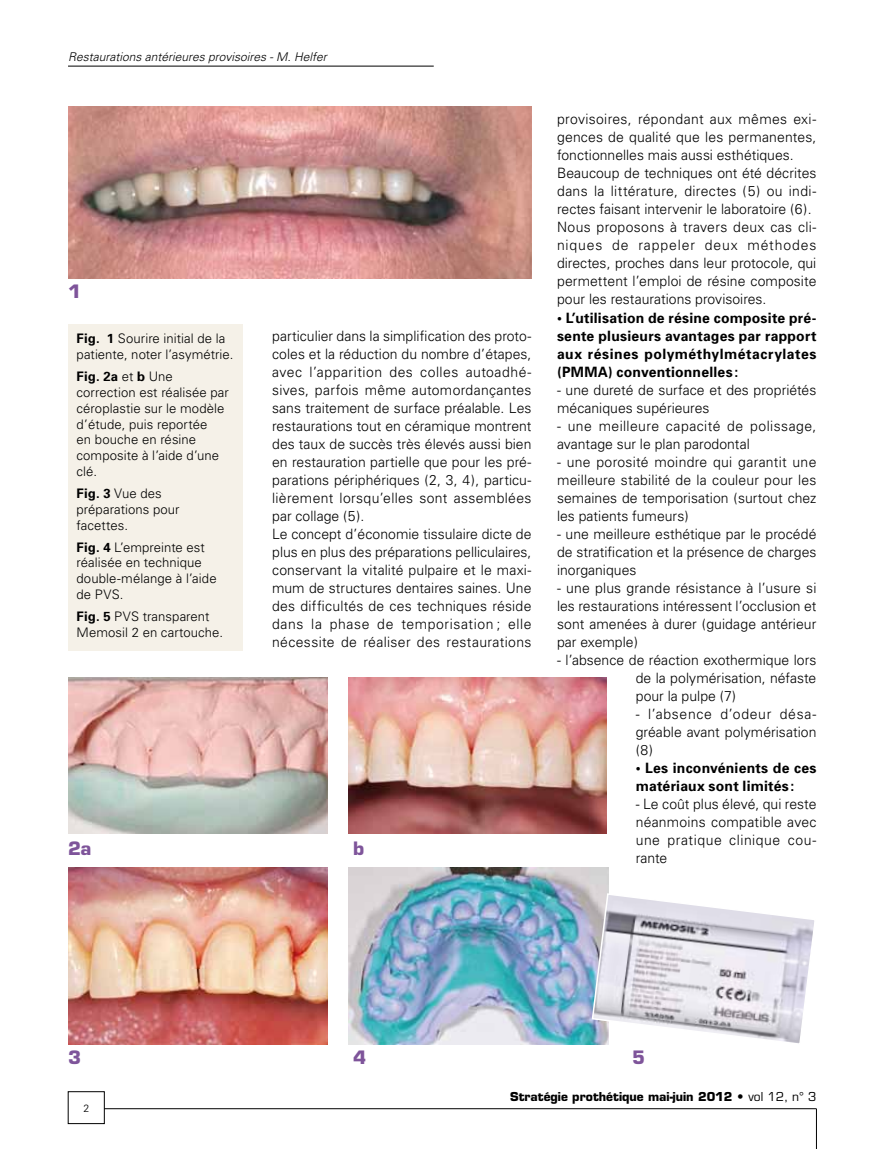
<style>
.page{position:relative;width:893px;height:1149px;background:#fff}
.page>*{position:absolute;margin:0;border:0;box-sizing:border-box;transform-origin:0 0}
.t1{font:700 18px "Eurostile";color:#7e549a}
.t2{font:300 14.25px/18px "Univers";letter-spacing:.005em;color:#000;text-align:justify}
.t3{font:700 14.25px/18px "Univers";letter-spacing:.02em;color:#000;text-align:justify}
.t4{font:300 13.2px/15.8px "Univers";letter-spacing:.005em;color:#000}
.t5{font:italic 300 12px "Univers";color:#000}
.t6{font:700 12px "Eurostile";color:#000}
.t7{font:300 10.5px "Univers";color:#000}
.s1{font-weight:700}
.s2{font-weight:400}
</style>
<div class="page">
<hr style="left:104px;top:1108px;width:712px;height:1px;background:#000">
<hr style="left:68px;top:66px;width:366px;height:1px;background:#000">
<hr style="left:816px;top:1108px;width:1px;height:40px;background:#000">
<img style="left:68px;top:106px;width:463px;height:172px">
<img style="left:68px;top:677px;width:259px;height:156px">
<img style="left:349px;top:677px;width:258px;height:156px">
<img style="left:68px;top:867px;width:259px;height:176px">
<img style="left:349px;top:867px;width:259px;height:176px">
<svg style="left:591px;top:892px;width:223px;height:153px"></svg>
<div style="left:68px;top:324px;width:174px;height:326px;background:#f5f1e8"></div>
<p class="t5" style="left:68px;top:49px;width:260px">Restaurations antérieures provisoires - M. Helfer</p>
<p class="t1" style="left:68px;top:280px;width:14px">1</p>
<p class="t4" style="left:77px;top:331px;width:158px"><span class="s1">Fig. 1</span> Sourire initial de la patiente, noter l’asymétrie.</p>
<p class="t4" style="left:77px;top:368px;width:154px"><span class="s1">Fig. 2a</span> et <span class="s1">b</span> Une correction est réalisée par céroplastie sur le modèle d’étude, puis reportée<br>en bouche en résine composite à l’aide d’une clé.</p>
<p class="t4" style="left:77px;top:485px;width:105px"><span class="s1">Fig. 3</span> Vue des préparations pour facettes.</p>
<p class="t4" style="left:77px;top:539px;width:142px"><span class="s1">Fig. 4</span> L’empreinte est réalisée en technique double-mélange à l’aide de PVS.</p>
<p class="t4" style="left:77px;top:608px;width:148px"><span class="s1">Fig. 5</span> PVS transparent<br>Memosil 2 en cartouche.</p>
<p class="t2" style="left:272px;top:326px;width:261px;text-align:left">particulier dans la simplification des proto&shy;coles et la réduction du nombre d’étapes, avec l’apparition des colles autoadhé&shy;sives, parfois même automordançantes sans traitement de surface préalable. Les restaurations tout en céramique montrent des taux de succès très élevés aussi bien en restauration partielle que pour les pré&shy;parations périphériques (2, 3, 4), particu&shy;lièrement lorsqu’elles sont assemblées par collage (5).<br>Le concept d’économie tissulaire dicte de plus en plus des préparations pelliculaires, conservant la vitalité pulpaire et le maxi&shy;mum de structures dentaires saines. Une des difficultés de ces techniques réside dans la phase de temporisation ; elle nécessite de réaliser des restaurations</p>
<p class="t1" style="left:68px;top:837px;width:25px">2a</p>
<p class="t1" style="left:353px;top:837px;width:13px">b</p>
<p class="t2" style="left:557px;top:110px;width:261px;text-align:left">provisoires, répondant aux mêmes exi&shy;gences de qualité que les permanentes, fonctionnelles mais aussi esthétiques.<br>Beaucoup de techniques ont été décrites dans la littérature, directes (5) ou indi&shy;rectes faisant intervenir le laboratoire (6).<br>Nous proposons à travers deux cas cli&shy;niques de rappeler deux méthodes directes, proches dans leur protocole, qui permettent l’emploi de résine composite pour les restaurations provisoires.</p>
<p class="t3" style="left:557px;top:308px;width:261px">• L’utilisation de résine composite pré&shy;sente plusieurs avantages par rapport aux résines polyméthylmétacrylates (PMMA) conventionnelles :</p>
<p class="t2" style="left:557px;top:380px;width:261px">- une dureté de surface et des propriétés mécaniques supérieures</p>
<p class="t2" style="left:557px;top:416px;width:261px">- une meilleure capacité de polissage, avantage sur le plan parodontal</p>
<p class="t2" style="left:557px;top:452px;width:261px">- une porosité moindre qui garantit une meilleure stabilité de la couleur pour les semaines de temporisation (surtout chez les patients fumeurs)</p>
<p class="t2" style="left:557px;top:524px;width:261px">- une meilleure esthétique par le procédé de stratification et la présence de charges inorganiques</p>
<p class="t2" style="left:557px;top:578px;width:261px">- une plus grande résistance à l’usure si les restaurations intéressent l’occlusion et sont amenées à durer (guidage antérieur par exemple)</p>
<p class="t2" style="left:636px;top:650px;width:182px;text-indent:-79px">- l’absence de réaction exothermique lors de la polymérisation, néfaste pour la pulpe (7)</p>
<p class="t2" style="left:636px;top:704px;width:182px">- l’absence d’odeur désa&shy;gréable avant polymérisation (8)</p>
<p class="t3" style="left:636px;top:758px;width:182px">• Les inconvénients de ces matériaux sont limités:</p>
<p class="t2" style="left:636px;top:794px;width:182px">- Le coût plus élevé, qui reste néanmoins compatible avec une pratique clinique cou&shy;rante</p>
<p class="t1" style="left:68px;top:1046px;width:14px">3</p>
<p class="t1" style="left:353px;top:1046px;width:14px">4</p>
<p class="t1" style="left:632px;top:1046px;width:14px">5</p>
<p class="t7" style="left:83px;top:1101px;width:7px">2</p>
<p class="t6" style="left:510px;top:1089px;width:308px">Stratégie prothétique mai-juin 2012 • <span class="s2">vol 12, n° 3</span></p>
</div>
